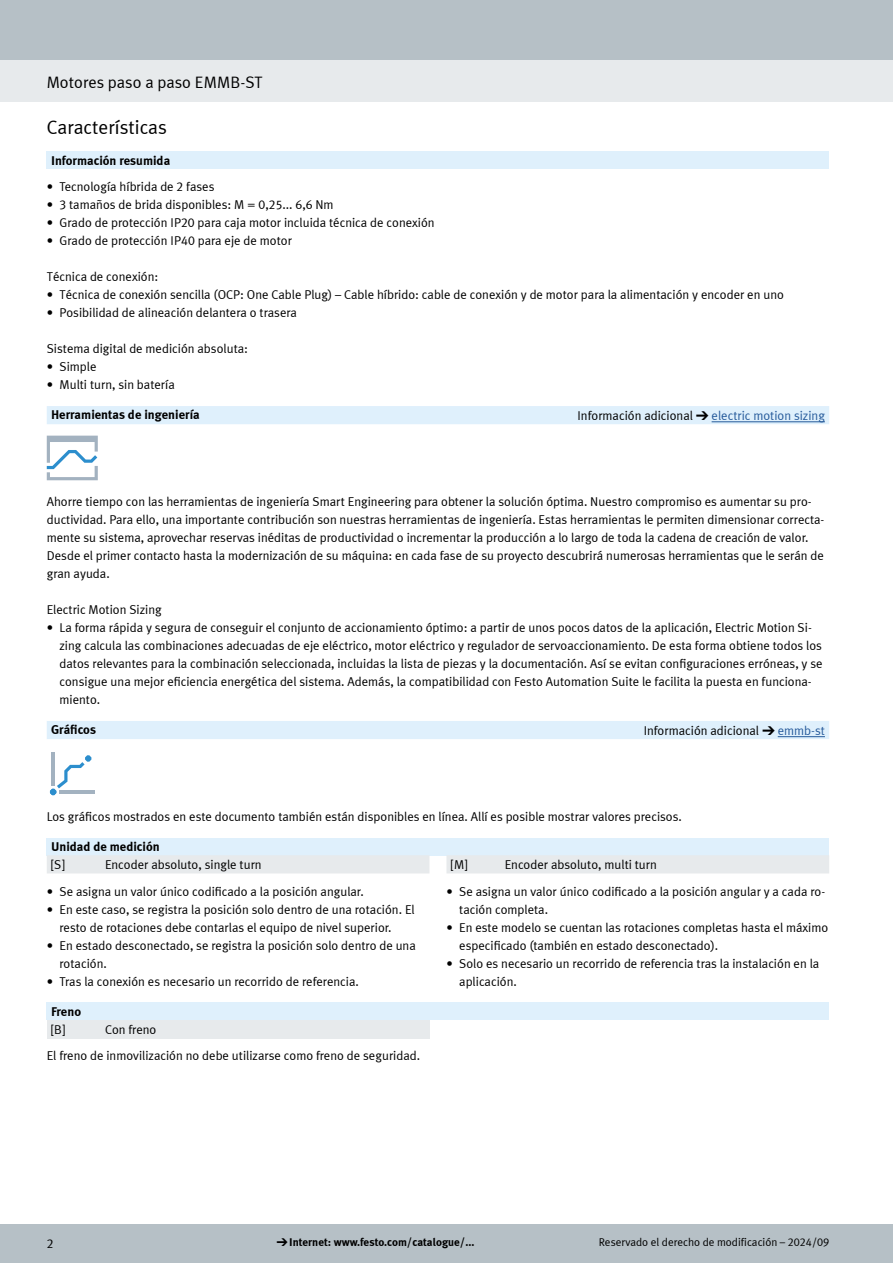
<style>
.page{position:relative;width:893px;height:1263px;background:#fff}
.page>*{position:absolute;margin:0;border:0;box-sizing:border-box;transform-origin:0 0}
.t1{font:19.5px "Meta Plus LF";color:#000}
.t2{font:16.5px "Meta Plus LF";color:#000}
.t3{font:12.75px/18px "Meta Plus LF";color:#000}
.t4{font:700 12.75px "Meta Plus LF";color:#000}
.t5{font:11.25px "Meta Plus LF";color:#000}
.t6{font:700 11.25px "Meta Plus LF";color:#000}
.s1{font-family:"Meto Pict 182"}
.s2{color:#275b9b}
.s3{font-family:"Meto Pict 182";font-weight:400}
</style>
<div class="page">
<div style="left:0;top:1225px;width:893px;height:38px;background:#b6c0c6"></div>
<div style="left:0;top:60px;width:893px;height:42px;background:#e7eaec"></div>
<div style="left:0;top:0;width:893px;height:60px;background:#b6c0c6"></div>
<div style="left:47px;top:151px;width:782px;height:18px;background:#dff0fc"></div>
<div style="left:47px;top:406px;width:782px;height:18px;background:#dff0fc"></div>
<hr style="left:712px;top:421px;width:113px;height:1px;background:#275b9b">
<svg style="left:47px;top:436px;width:51px;height:44px"></svg>
<div style="left:47px;top:721px;width:782px;height:18px;background:#dff0fc"></div>
<hr style="left:778px;top:736px;width:47px;height:1px;background:#275b9b">
<hr style="left:60px;top:790px;width:35px;height:3px;background:#a3b2c0">
<hr style="left:52px;top:752px;width:3px;height:33px;background:#a3b2c0">
<svg style="left:50px;top:755px;width:41px;height:40px"></svg>
<div style="left:47px;top:838px;width:782px;height:17px;background:#dff0fc"></div>
<div style="left:47px;top:855px;width:782px;height:18px;background:#e7eaec"></div>
<div style="left:47px;top:1003px;width:782px;height:17px;background:#dff0fc"></div>
<div style="left:47px;top:1020px;width:382px;height:18px;background:#e7eaec"></div>
<p class="t2" style="left:47px;top:73px;width:217px">Motores paso a paso EMMB-ST</p>
<h1 class="t1" style="left:47px;top:116px;width:122px">Características</h1>
<p class="t4" style="left:51px;top:152px;width:121px">Información resumida</p>
<p class="t3" style="left:47px;top:177px;width:169px">• Tecnología híbrida de 2 fases</p>
<p class="t3" style="left:47px;top:195px;width:288px">• 3 tamaños de brida disponibles: M = 0,25... 6,6 Nm</p>
<p class="t3" style="left:47px;top:213px;width:389px">• Grado de protección IP20 para caja motor incluida técnica de conexión</p>
<p class="t3" style="left:47px;top:231px;width:247px">• Grado de protección IP40 para eje de motor</p>
<p class="t3" style="left:47px;top:267px;width:113px">Técnica de conexión:</p>
<p class="t3" style="left:47px;top:285px;width:739px">• Técnica de conexión sencilla (OCP: One Cable Plug) – Cable híbrido: cable de conexión y de motor para la alimentación y encoder en uno</p>
<p class="t3" style="left:47px;top:303px;width:252px">• Posibilidad de alineación delantera o trasera</p>
<p class="t3" style="left:47px;top:339px;width:203px">Sistema digital de medición absoluta:</p>
<p class="t3" style="left:47px;top:357px;width:51px">• Simple</p>
<p class="t3" style="left:47px;top:375px;width:130px">• Multi turn, sin batería</p>
<p class="t4" style="left:51px;top:407px;width:150px">Herramientas de ingeniería</p>
<p class="t3" style="left:578px;top:406px;width:249px">Información adicional <span class="s1">d</span> <span class="s2">electric motion sizing</span></p>
<p class="t3" style="left:47px;top:492px;width:779px">Ahorre tiempo con las herramientas de ingeniería Smart Engineering para obtener la solución óptima. Nuestro compromiso es aumentar su pro&shy;ductividad. Para ello, una importante contribución son nuestras herramientas de ingeniería. Estas herramientas le permiten dimensionar correcta&shy;mente su sistema, aprovechar reservas inéditas de productividad o incrementar la producción a lo largo de toda la cadena de creación de valor.<br>Desde el primer contacto hasta la modernización de su máquina: en cada fase de su proyecto descubrirá numerosas herramientas que le serán de gran ayuda.</p>
<p class="t3" style="left:47px;top:600px;width:116px">Electric Motion Sizing</p>
<p class="t3" style="left:60px;top:618px;width:765px;text-indent:-13px">• La forma rápida y segura de conseguir el conjunto de accionamiento óptimo: a partir de unos pocos datos de la aplicación, Electric Motion Si&shy;zing calcula las combinaciones adecuadas de eje eléctrico, motor eléctrico y regulador de servoaccionamiento. De esta forma obtiene todos los datos relevantes para la combinación seleccionada, incluidas la lista de piezas y la documentación. Así se evitan configuraciones erróneas, y se consigue una mejor eficiencia energética del sistema. Además, la compatibilidad con Festo Automation Suite le facilita la puesta en funciona&shy;miento.</p>
<p class="t4" style="left:51px;top:722px;width:46px">Gráficos</p>
<p class="t3" style="left:644px;top:721px;width:183px">Información adicional <span class="s1">d</span> <span class="s2">emmb-st</span></p>
<p class="t3" style="left:47px;top:807px;width:637px">Los gráficos mostrados en este documento también están disponibles en línea. Allí es posible mostrar valores precisos.</p>
<p class="t4" style="left:51px;top:838px;width:110px">Unidad de medición</p>
<p class="t3" style="left:51px;top:855px;width:15px">[S]</p>
<p class="t3" style="left:105px;top:855px;width:158px">Encoder absoluto, single turn</p>
<p class="t3" style="left:451px;top:855px;width:18px">[M]</p>
<p class="t3" style="left:505px;top:855px;width:154px">Encoder absoluto, multi turn</p>
<p class="t3" style="left:47px;top:882px;width:318px">• Se asigna un valor único codificado a la posición angular.</p>
<p class="t3" style="left:60px;top:900px;width:357px;text-indent:-13px">• En este caso, se registra la posición solo dentro de una rotación. El resto de rotaciones debe contarlas el equipo de nivel superior.</p>
<p class="t3" style="left:60px;top:936px;width:358px;text-indent:-13px">• En estado desconectado, se registra la posición solo dentro de una rotación.</p>
<p class="t3" style="left:47px;top:972px;width:314px">• Tras la conexión es necesario un recorrido de referencia.</p>
<p class="t3" style="left:459px;top:882px;width:367px;text-indent:-13px">• Se asigna un valor único codificado a la posición angular y a cada ro&shy;tación completa.</p>
<p class="t3" style="left:459px;top:918px;width:371px;text-indent:-13px">• En este modelo se cuentan las rotaciones completas hasta el máximo especificado (también en estado desconectado).</p>
<p class="t3" style="left:459px;top:954px;width:362px;text-indent:-13px">• Solo es necesario un recorrido de referencia tras la instalación en la aplicación.</p>
<p class="t4" style="left:51px;top:1003px;width:32px">Freno</p>
<p class="t3" style="left:51px;top:1020px;width:16px">[B]</p>
<p class="t3" style="left:47px;top:1016px;width:375px;line-height:26.4px;text-indent:58px">Con freno<br>El freno de inmovilización no debe utilizarse como freno de seguridad.</p>
<p class="t3" style="left:47px;top:1234px;width:8px">2</p>
<p class="t6" style="left:276px;top:1235px;width:199px"><span class="s3">d</span>Internet: www.festo.com/catalogue/...</p>
<p class="t5" style="left:599px;top:1236px;width:232px">Reservado el derecho de modificación – 2024/09</p>
</div>
